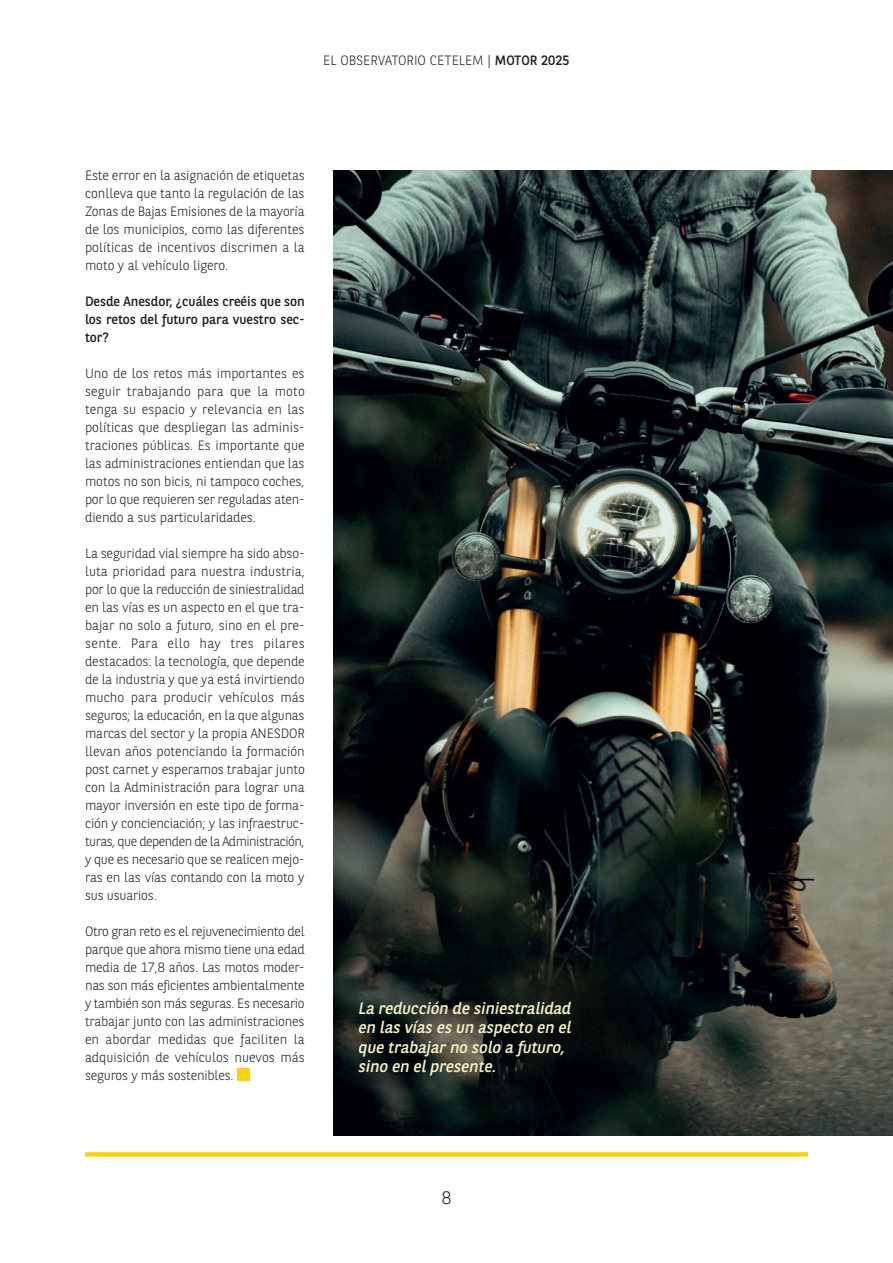
<style>
.page{position:relative;width:893px;height:1263px;background:#fff}
.page>*{position:absolute;margin:0;border:0;box-sizing:border-box;transform-origin:0 0}
.t1{font:300 18px "BNPP Sans";color:#231f20}
.t2{font:italic 16.5px/19.5px "BNPP Sans";color:#f6f2c5}
.t3{font:300 13.5px/18px "BNPP Sans";letter-spacing:-.005em;color:#231f20;text-align:justify}
.t4{font:13.5px/18px "BNPP Sans";letter-spacing:-.005em;color:#231f20;text-align:justify}
.s1{font-weight:400}
</style>
<div class="page">
<div style="left:85px;top:1152px;width:723px;height:5px;background:#fed304"></div>
<img style="left:333px;top:170px;width:560px;height:965px">
<div style="left:237px;top:1068px;width:13px;height:12px;background:#fed304"></div>
<p class="t3" style="left:323px;top:51px;width:248px">EL OBSERVATORIO CETELEM | <span class="s1">MOTOR 2025</span></p>
<p class="t3" style="left:85px;top:166px;width:221px">Este error en la asignación de etiquetas conlleva que tanto la regulación de las Zonas de Bajas Emisiones de la mayoría de los municipios, como las diferentes políticas de incentivos discrimen a la moto y al vehículo ligero.</p>
<p class="t4" style="left:85px;top:292px;width:221px">Desde Anesdor, ¿cuáles creéis que son los retos del futuro para vuestro sec&shy;tor?</p>
<p class="t3" style="left:85px;top:364px;width:221px">Uno de los retos más importantes es seguir trabajando para que la moto tenga su espacio y relevancia en las políticas que despliegan las adminis&shy;traciones públicas. Es importante que las administraciones entiendan que las motos no son bicis, ni tampoco coches, por lo que requieren ser reguladas aten&shy;diendo a sus particularidades.</p>
<p class="t3" style="left:85px;top:544px;width:221px">La seguridad vial siempre ha sido abso&shy;luta prioridad para nuestra industria, por lo que la reducción de siniestralidad en las vías es un aspecto en el que tra&shy;bajar no solo a futuro, sino en el pre&shy;sente. Para ello hay tres pilares destacados: la tecnología, que depende de la industria y que ya está invirtiendo mucho para producir vehículos más seguros; la educación, en la que algunas marcas del sector y la propia ANESDOR llevan años potenciando la formación post carnet y esperamos trabajar junto con la Administración para lograr una mayor inversión en este tipo de forma&shy;ción y concienciación; y las infraestruc&shy;turas, que dependen de la Administración, y que es necesario que se realicen mejo&shy;ras en las vías contando con la moto y sus usuarios.</p>
<p class="t3" style="left:85px;top:922px;width:221px">Otro gran reto es el rejuvenecimiento del parque que ahora mismo tiene una edad media de 17,8 años. Las motos moder&shy;nas son más eficientes ambientalmente y también son más seguras. Es necesario trabajar junto con las administraciones en abordar medidas que faciliten la adquisición de vehículos nuevos más seguros y más sostenibles.</p>
<p class="t2" style="left:358px;top:998px;width:218px">La reducción de siniestralidad en las vías es un aspecto en el que trabajarno solo a futuro, sino en elpresente.</p>
<h1 class="t1" style="left:442px;top:1186px;width:11px">8</h1>
</div>
